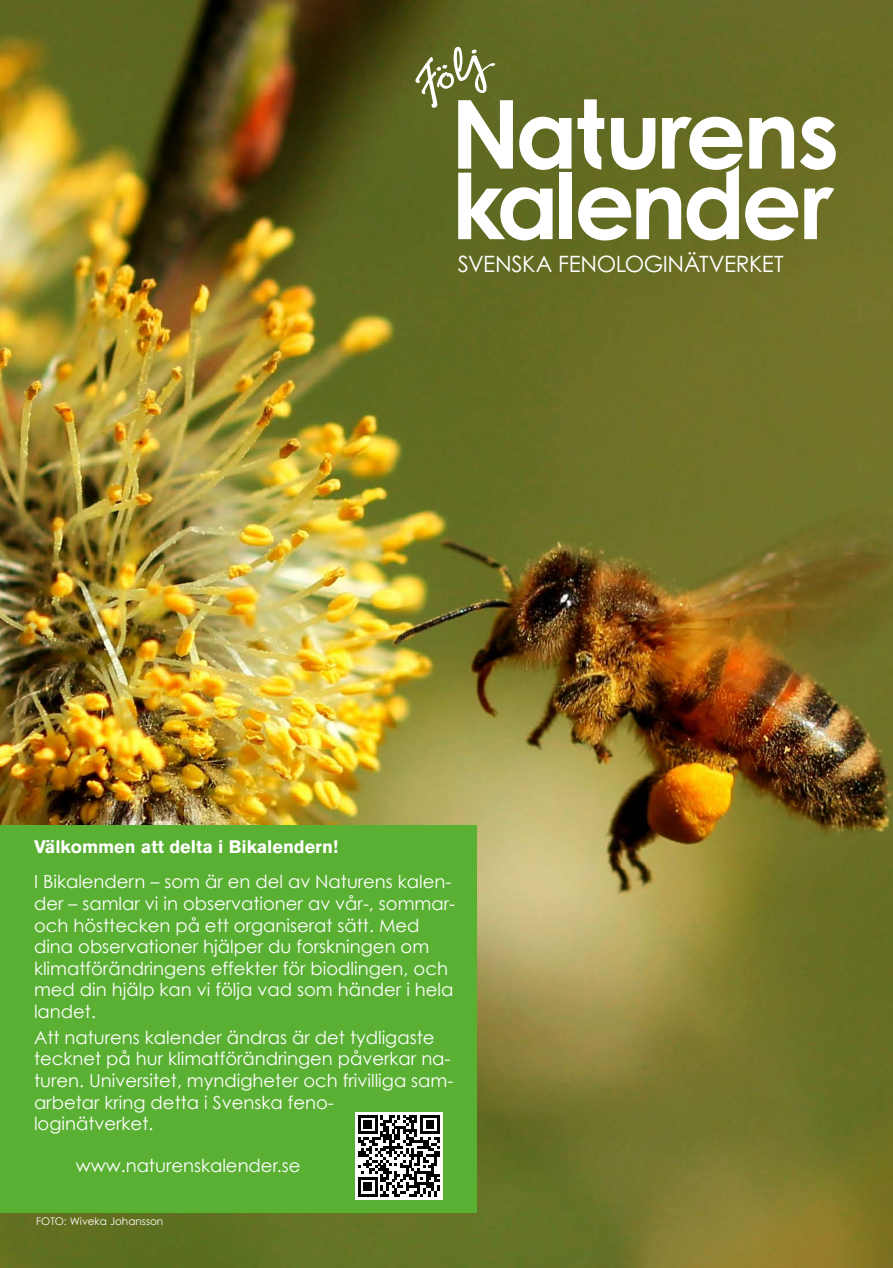
<style>
.page{position:relative;width:893px;height:1268px;background:#fff}
.page>*{position:absolute;margin:0;border:0;box-sizing:border-box;transform-origin:0 0}
.t1{font:22.5px "Century Gothic";letter-spacing:-.02em;color:#fff}
.t2{font:18px/21.6px "Century Gothic";color:#fff}
.t3{font:700 18px "Akzidenz Grotesk Std";color:#fff}
.t4{font:10.5px "Century Gothic";color:#fff}
</style>
<div class="page">
<img style="left:0;top:0;width:893px;height:1267px">
<svg style="left:578px;top:99px;width:258px;height:141px"></svg>
<svg style="left:415px;top:47px;width:157px;height:193px"></svg>
<div style="left:0;top:825px;width:476px;height:387px;background:#5ab033"></div>
<div style="left:355px;top:1111px;width:87px;height:87px;background:#fff"></div>
<svg style="left:358px;top:1115px;width:82px;height:81px"></svg>
<p class="t1" style="left:458px;top:250px;width:327px">SVENSKA FENOLOGINÄTVERKET</p>
<p class="t3" style="left:34px;top:836px;width:306px">Välkommen att delta i Bikalendern!</p>
<p class="t2" style="left:34px;top:870px;width:423px">I Bikalendern – som är en del av Naturens kalen&shy;der – samlar vi in observationer av vår-, sommar&shy;och hösttecken på ett organiserat sätt. Med dina observationer hjälper du forskningen om klimatförändringens effekter för biodlingen, och med din hjälp kan vi följa vad som händer i hela landet.</p>
<p class="t2" style="left:34px;top:1026px;width:421px">Att naturens kalender ändras är det tydligaste tecknet på hur klimatförändringen påverkar na&shy;turen. Universitet, myndigheter och frivilliga sam&shy;arbetar kring detta i Svenska feno&shy;loginätverket.</p>
<p class="t2" style="left:76px;top:1154px;width:226px">www.naturenskalender.se</p>
<p class="t4" style="left:36px;top:1214px;width:129px">FOTO: Wiveka Johansson</p>
</div>
